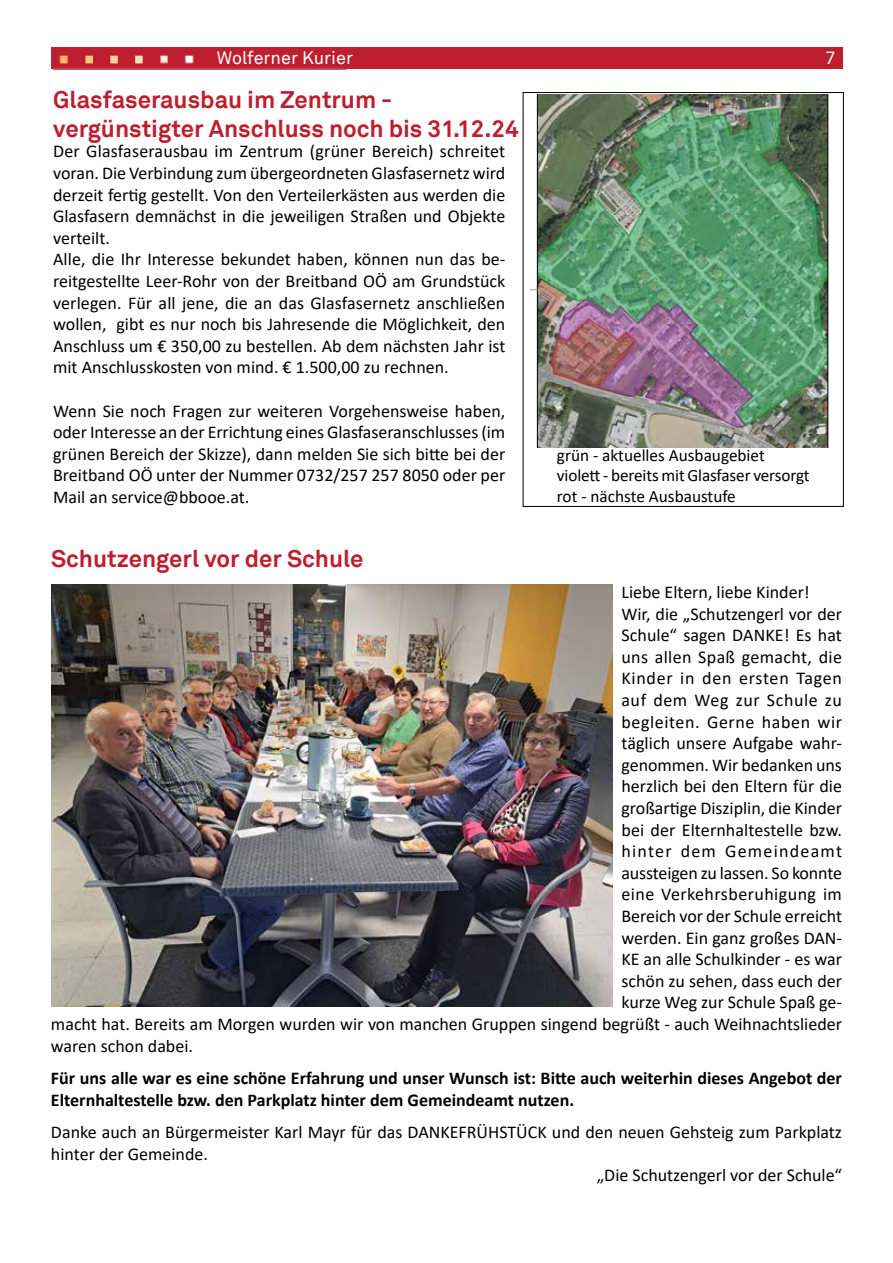
<style>
.page{position:relative;width:893px;height:1263px;background:#fff}
.page>*{position:absolute;margin:0;border:0;box-sizing:border-box;transform-origin:0 0}
.t1{font:700 24px/28.8px "Akkurat";color:#be1e2d}
.t2{font:18px/21.6px "Calibri";color:#000}
.t3{font:700 18px/21.6px "Calibri";color:#000}
.t4{font:18px "Calibri";letter-spacing:.025em;color:#000}
.t5{font:18px "Calibri";letter-spacing:.02em;color:#000}
.t6{font:18px "Calibri";letter-spacing:.035em;color:#000}
.t7{font:18px "Calibri";letter-spacing:.04em;color:#000}
.t8{font:18px "Calibri";letter-spacing:.03em;color:#000}
.t9{font:18px "Calibri";letter-spacing:.07em;color:#000}
.t10{font:18px "Akkurat";color:#fff}
.t11{font:17.25px/20.7px "Calibri";letter-spacing:-.005em;color:#000}
.t12{font:700 6.9px "Arial";color:#000}
.t13{font:700 5.1px "Arial";color:#000}
.t14{font:4.5px "Arial";letter-spacing:.005em;color:#000}
.t15{font:4.05px "Arial";color:#000}
</style>
<div class="page">
<img style="left:537px;top:95px;width:291px;height:353px">
<img style="left:51px;top:584px;width:562px;height:422px">
<div style="left:523px;top:92px;width:321px;height:415px;border:1px solid #000"></div>
<div style="left:51px;top:48px;width:791px;height:21px;background:#be1e2d"></div>
<img style="left:59px;top:55px;width:135px;height:9px">
<div style="left:53px;top:49px;width:293px;height:21px;border:2px solid #be1e2d"></div>
<p class="t10" style="left:217px;top:47px;width:138px">Wolferner Kurier</p>
<p class="t10" style="left:825px;top:47px;width:12px">7</p>
<h1 class="t1" style="left:53px;top:85px;width:467px">Glasfaserausbau im Zentrum - vergünstigter Anschluss noch bis 31.12.24</h1>
<p class="t2" style="left:53px;top:140px;width:454px">Der Glasfaserausbau im Zentrum (grüner Bereich) schreitet voran. Die Verbindung zum übergeordneten Glasfasernetz wird derzeit fertig gestellt. Von den Verteilerkästen aus werden die Glasfasern demnächst in die jeweiligen Straßen und Objekte verteilt.<br>Alle, die Ihr Interesse bekundet haben, können nun das be&shy;reitgestellte Leer-Rohr von der Breitband OÖ am Grundstück verlegen. Für all jene, die an das Glasfasernetz anschließen wollen, gibt es nur noch bis Jahresende die Möglichkeit, den Anschluss um € 350,00 zu bestellen. Ab dem nächsten Jahr ist mit Anschlusskosten von mind. € 1.500,00 zu rechnen.</p>
<p class="t2" style="left:53px;top:399px;width:454px;text-align:justify">Wenn Sie noch Fragen zur weiteren Vorgehensweise haben, oder Interesse an der Errichtung eines Glasfaseranschlusses (im grünen Bereich der Skizze), dann melden Sie sich bitte bei der Breitband OÖ unter der Nummer 0732/257 257 8050 oder per Mail an service@bbooe.at.</p>
<h1 class="t1" style="left:51px;top:544px;width:314px">Schutzengerl vor der Schule</h1>
<p class="t11" style="left:557px;top:444px;width:254px">grün - aktuelles Ausbaugebiet violett - bereits mit Glasfaser versorgt rot - nächste Ausbaustufe</p>
<p class="t12" style="left:539px;top:477px;width:75px">Glasfaser Ortszentrum</p>
<p class="t13" style="left:745px;top:477px;width:20px">Wolfern</p>
<p class="t14" style="left:590px;top:490px;width:17px">1:3.000</p>
<p class="t15" style="left:626px;top:496px;width:4px">0</p>
<p class="t15" style="left:646px;top:496px;width:6px">40</p>
<p class="t15" style="left:668px;top:496px;width:9px">80m</p>
<p class="t14" style="left:570px;top:495px;width:15px">Datum</p>
<p class="t14" style="left:590px;top:495px;width:24px">22.10.2024</p>
<p class="t2" style="left:621px;top:581px;width:190px">Liebe Eltern, liebe Kinder!</p>
<p class="t2" style="left:621px;top:602px;width:222px">Wir, die „Schutzengerl vor der</p>
<p class="t2" style="left:621px;top:624px;width:222px">Schule“ sagen DANKE! Es hat</p>
<p class="t5" style="left:621px;top:644px;width:222px">uns allen Spaß gemacht, die</p>
<p class="t7" style="left:621px;top:666px;width:222px">Kinder in den ersten Tagen</p>
<p class="t8" style="left:621px;top:687px;width:222px">auf dem Weg zur Schule zu</p>
<p class="t6" style="left:621px;top:709px;width:222px">begleiten. Gerne haben wir</p>
<p class="t2" style="left:621px;top:732px;width:222px">täglich unsere Aufgabe wahr-</p>
<p class="t2" style="left:621px;top:754px;width:222px">genommen. Wir bedanken uns</p>
<p class="t2" style="left:621px;top:775px;width:222px">herzlich bei den Eltern für die</p>
<p class="t2" style="left:621px;top:797px;width:222px">großartige Disziplin, die Kinder</p>
<p class="t2" style="left:621px;top:818px;width:222px">bei der Elternhaltestelle bzw.</p>
<p class="t9" style="left:621px;top:839px;width:222px">hinter dem Gemeindeamt</p>
<p class="t2" style="left:621px;top:862px;width:222px">aussteigen zu lassen. So konnte</p>
<p class="t4" style="left:621px;top:882px;width:222px">eine Verkehrsberuhigung im</p>
<p class="t2" style="left:621px;top:905px;width:222px">Bereich vor der Schule erreicht</p>
<p class="t2" style="left:621px;top:926px;width:222px">werden. Ein ganz großes DAN-</p>
<p class="t2" style="left:621px;top:948px;width:222px">KE an alle Schulkinder - es war</p>
<p class="t2" style="left:621px;top:970px;width:222px">schön zu sehen, dass euch der</p>
<p class="t2" style="left:621px;top:991px;width:222px">kurze Weg zur Schule Spaß ge-</p>
<p class="t2" style="left:51px;top:1013px;width:792px">macht hat. Bereits am Morgen wurden wir von manchen Gruppen singend begrüßt - auch Weihnachtslieder</p>
<p class="t2" style="left:51px;top:1034px;width:144px">waren schon dabei.</p>
<p class="t3" style="left:51px;top:1067px;width:792px">Für uns alle war es eine schöne Erfahrung und unser Wunsch ist: Bitte auch weiterhin dieses Angebot der<br>Elternhaltestelle bzw. den Parkplatz hinter dem Gemeindeamt nutzen.</p>
<p class="t2" style="left:51px;top:1121px;width:792px">Danke auch an Bürgermeister Karl Mayr für das DANKEFRÜHSTÜCK und den neuen Gehsteig zum Parkplatz</p>
<p class="t2" style="left:51px;top:1142px;width:158px">hinter der Gemeinde.</p>
<p class="t2" style="left:597px;top:1164px;width:247px">„Die Schutzengerl vor der Schule“</p>
</div>
